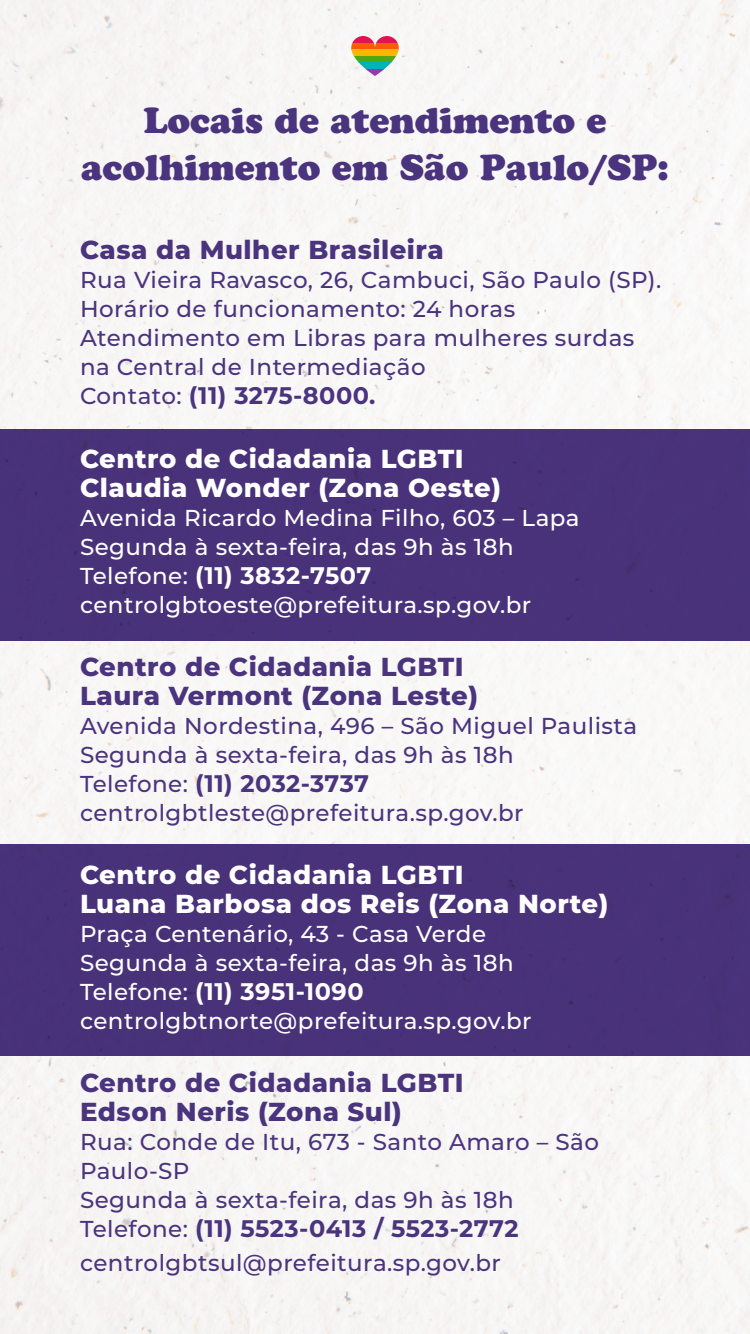
<style>
.page{position:relative;width:750px;height:1334px;background:#fff}
.page>*{position:absolute;margin:0;border:0;box-sizing:border-box;transform-origin:0 0}
.t1{font:36px/47px "Cooper Black Std";color:#4b347e;text-align:center}
.t2{font:800 26px/29px "Montserrat";letter-spacing:.02em;color:#4b347e}
.t3{font:800 26px/29px "Montserrat";letter-spacing:.02em;color:#fff}
.t4{font:700 24px "Montserrat";letter-spacing:.02em;color:#4b347e}
.t5{font:700 24px "Montserrat";letter-spacing:.02em;color:#fff}
.t6{font:500 23px/29px "Montserrat";letter-spacing:.02em;color:#4b347e}
.t7{font:500 23px/29px "Montserrat";letter-spacing:.02em;color:#fff}
.s1{font-weight:500;font-size:23px}
</style>
<div class="page">
<img style="left:0;top:0;width:750px;height:1334px">
<svg style="left:351px;top:36px;width:48px;height:7px"></svg>
<div style="left:351px;top:43px;width:48px;height:6px;background:#fc5c0a"></div>
<div style="left:351px;top:49px;width:48px;height:7px;background:#ffb500"></div>
<svg style="left:351px;top:56px;width:48px;height:7px"></svg>
<svg style="left:351px;top:63px;width:48px;height:6px"></svg>
<svg style="left:351px;top:69px;width:48px;height:7px"></svg>
<h1 class="t1" style="left:81px;top:97px;width:589px">Locais de atendimento e acolhimento em São Paulo/SP:</h1>
<p class="t2" style="left:80px;top:234px;width:365px">Casa da Mulher Brasileira</p>
<p class="t6" style="left:80px;top:265px;width:583px">Rua Vieira Ravasco, 26, Cambuci, São Paulo (SP).<br>Horário de funcionamento: 24 horas Atendimento em Libras para mulheres surdas na Central de Intermediação</p>
<p class="t4" style="left:80px;top:378px;width:297px"><span class="s1">Contato:</span> (11) 3275-8000.</p>
<p class="t3" style="left:80px;top:443px;width:423px">Centro de Cidadania LGBTI<br>Claudia Wonder (Zona Oeste)</p>
<p class="t7" style="left:80px;top:503px;width:501px">Avenida Ricardo Medina Filho, 603 – Lapa<br>Segunda à sexta-feira, das 9h às 18h</p>
<p class="t5" style="left:80px;top:558px;width:293px"><span class="s1">Telefone:</span> (11) 3832-7507</p>
<p class="t7" style="left:80px;top:590px;width:453px">centrolgbtoeste@prefeitura.sp.gov.br</p>
<p class="t2" style="left:80px;top:651px;width:399px">Centro de Cidadania LGBTI<br>Laura Vermont (Zona Leste)</p>
<p class="t6" style="left:80px;top:711px;width:559px">Avenida Nordestina, 496 – São Miguel Paulista<br>Segunda à sexta-feira, das 9h às 18h</p>
<p class="t4" style="left:80px;top:766px;width:291px"><span class="s1">Telefone:</span> (11) 2032-3737</p>
<p class="t6" style="left:80px;top:798px;width:445px">centrolgbtleste@prefeitura.sp.gov.br</p>
<p class="t3" style="left:80px;top:859px;width:530px">Centro de Cidadania LGBTI<br>Luana Barbosa dos Reis (Zona Norte)</p>
<p class="t7" style="left:80px;top:919px;width:435px">Praça Centenário, 43 - Casa Verde<br>Segunda à sexta-feira, das 9h às 18h</p>
<p class="t5" style="left:80px;top:974px;width:285px"><span class="s1">Telefone:</span> (11) 3951-1090</p>
<p class="t7" style="left:80px;top:1006px;width:453px">centrolgbtnorte@prefeitura.sp.gov.br</p>
<p class="t2" style="left:80px;top:1067px;width:385px">Centro de Cidadania LGBTI<br>Edson Neris (Zona Sul)</p>
<p class="t6" style="left:80px;top:1127px;width:521px">Rua: Conde de Itu, 673 - Santo Amaro – São<br>Paulo-SP<br>Segunda à sexta-feira, das 9h às 18h</p>
<p class="t4" style="left:80px;top:1211px;width:440px"><span class="s1">Telefone:</span> (11) 5523-0413 / 5523-2772</p>
<p class="t6" style="left:80px;top:1248px;width:423px">centrolgbtsul@prefeitura.sp.gov.br</p>
</div>
